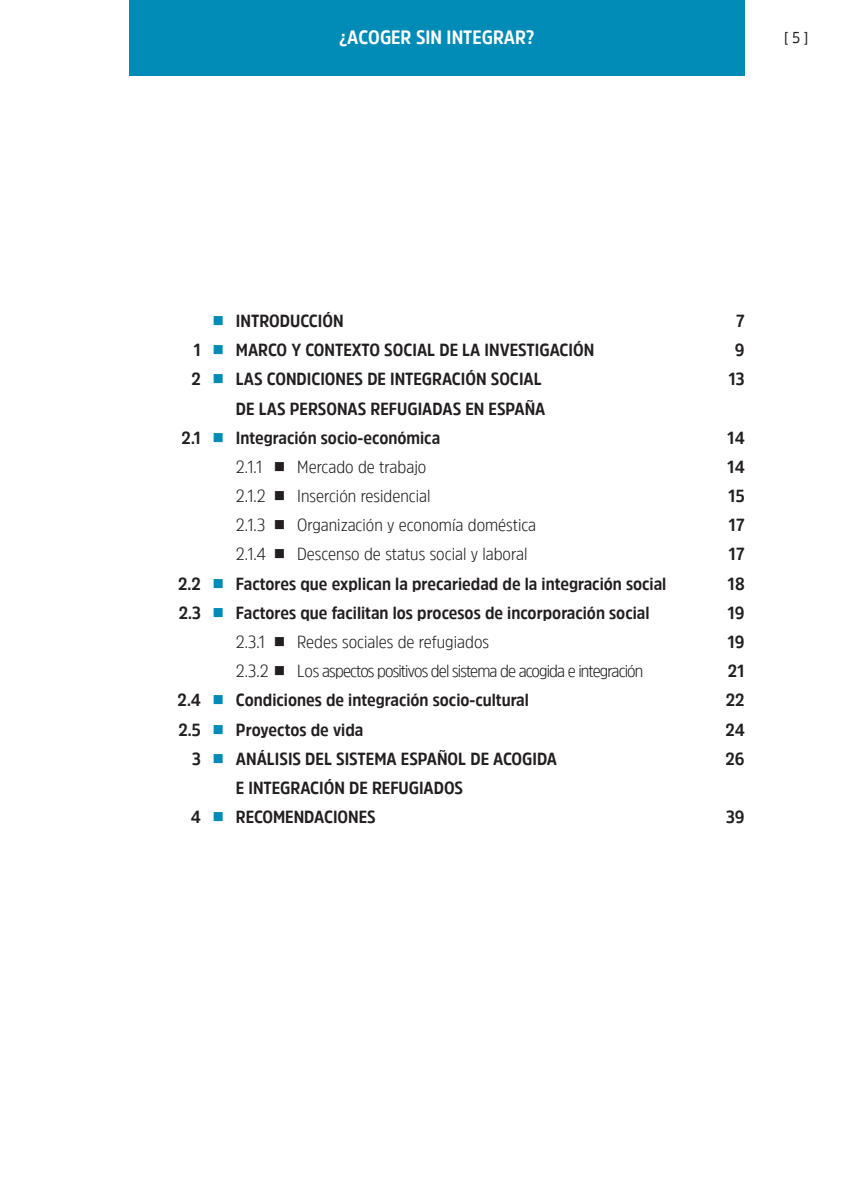
<style>
.page{position:relative;width:844px;height:1191px;background:#fff}
.page>*{position:absolute;margin:0;border:0;box-sizing:border-box;transform-origin:0 0}
.t1{font:700 19.25px "Amsi Pro Narw";color:#fff}
.INDICE_BOLD{font:700 17.5px "Amsi Pro Narw";color:#231f20}
.INDICE_BOLD-2{font:300 17.5px "Amsi Pro Narw";color:#231f20}
.INDICE_BOLD-3{font:300 17.5px "Amsi Pro Narw";letter-spacing:-.05em;color:#231f20}
.t2{font:15.75px "Amsi Pro Narw";color:#231f20}
</style>
<div class="page">
<div style="left:129px;top:0;width:615px;height:76px;background:#008cb7"></div>
<p class="t1" style="left:339px;top:24px;width:197px">¿ACOGER SIN INTEGRAR?</p>
<p class="t2" style="left:783px;top:27px;width:27px">[ 5 ]</p>
<p class="INDICE_BOLD" style="left:236px;top:309px;width:109px">INTRODUCCIÓN</p>
<p class="INDICE_BOLD" style="left:193px;top:338px;width:9px">1</p>
<p class="INDICE_BOLD" style="left:236px;top:338px;width:360px">MARCO Y CONTEXTO SOCIAL DE LA INVESTIGACIÓN</p>
<p class="INDICE_BOLD" style="left:191px;top:367px;width:11px">2</p>
<p class="INDICE_BOLD" style="left:236px;top:367px;width:307px">LAS CONDICIONES DE INTEGRACIÓN SOCIAL</p>
<p class="INDICE_BOLD" style="left:236px;top:396px;width:311px">DE LAS PERSONAS REFUGIADAS EN ESPAÑA</p>
<p class="INDICE_BOLD" style="left:181px;top:425px;width:21px">2.1</p>
<p class="INDICE_BOLD" style="left:236px;top:425px;width:206px">Integración socio-económica</p>
<p class="INDICE_BOLD-2" style="left:236px;top:455px;width:28px">2.1.1</p>
<p class="INDICE_BOLD-2" style="left:297px;top:455px;width:131px">Mercado de trabajo</p>
<p class="INDICE_BOLD-2" style="left:236px;top:484px;width:32px">2.1.2</p>
<p class="INDICE_BOLD-2" style="left:297px;top:484px;width:135px">Inserción residencial</p>
<p class="INDICE_BOLD-2" style="left:236px;top:513px;width:31px">2.1.3</p>
<p class="INDICE_BOLD-2" style="left:297px;top:513px;width:240px">Organización y economía doméstica</p>
<p class="INDICE_BOLD-2" style="left:236px;top:542px;width:32px">2.1.4</p>
<p class="INDICE_BOLD-2" style="left:297px;top:542px;width:232px">Descenso de status social y laboral</p>
<p class="INDICE_BOLD" style="left:178px;top:571px;width:24px">2.2</p>
<p class="INDICE_BOLD" style="left:236px;top:571px;width:432px">Factores que explican la precariedad de la integración social</p>
<p class="INDICE_BOLD" style="left:179px;top:600px;width:24px">2.3</p>
<p class="INDICE_BOLD" style="left:236px;top:600px;width:415px">Factores que facilitan los procesos de incorporación social</p>
<p class="INDICE_BOLD-2" style="left:236px;top:630px;width:31px">2.3.1</p>
<p class="INDICE_BOLD-2" style="left:297px;top:630px;width:193px">Redes sociales de refugiados</p>
<p class="INDICE_BOLD-2" style="left:236px;top:659px;width:34px">2.3.2</p>
<p class="INDICE_BOLD-3" style="left:297px;top:659px;width:347px">Los aspectos positivos del sistema de acogida e integración</p>
<p class="INDICE_BOLD" style="left:177px;top:688px;width:25px">2.4</p>
<p class="INDICE_BOLD" style="left:236px;top:688px;width:294px">Condiciones de integración socio-cultural</p>
<p class="INDICE_BOLD" style="left:178px;top:717px;width:24px">2.5</p>
<p class="INDICE_BOLD" style="left:236px;top:717px;width:129px">Proyectos de vida</p>
<p class="INDICE_BOLD" style="left:192px;top:746px;width:10px">3</p>
<p class="INDICE_BOLD" style="left:236px;top:746px;width:322px">ANÁLISIS DEL SISTEMA ESPAÑOL DE ACOGIDA</p>
<p class="INDICE_BOLD" style="left:236px;top:775px;width:229px">E INTEGRACIÓN DE REFUGIADOS</p>
<p class="INDICE_BOLD" style="left:191px;top:805px;width:11px">4</p>
<p class="INDICE_BOLD" style="left:236px;top:805px;width:141px">RECOMENDACIONES</p>
<p class="INDICE_BOLD" style="left:735px;top:309px;width:10px">7</p>
<p class="INDICE_BOLD" style="left:734px;top:338px;width:11px">9</p>
<p class="INDICE_BOLD" style="left:728px;top:367px;width:18px">13</p>
<p class="INDICE_BOLD" style="left:727px;top:425px;width:19px">14</p>
<p class="INDICE_BOLD" style="left:727px;top:455px;width:19px">14</p>
<p class="INDICE_BOLD" style="left:728px;top:484px;width:18px">15</p>
<p class="INDICE_BOLD" style="left:728px;top:513px;width:18px">17</p>
<p class="INDICE_BOLD" style="left:728px;top:542px;width:18px">17</p>
<p class="INDICE_BOLD" style="left:727px;top:571px;width:19px">18</p>
<p class="INDICE_BOLD" style="left:727px;top:600px;width:19px">19</p>
<p class="INDICE_BOLD" style="left:727px;top:630px;width:19px">19</p>
<p class="INDICE_BOLD" style="left:727px;top:659px;width:18px">21</p>
<p class="INDICE_BOLD" style="left:725px;top:688px;width:20px">22</p>
<p class="INDICE_BOLD" style="left:725px;top:717px;width:21px">24</p>
<p class="INDICE_BOLD" style="left:725px;top:746px;width:21px">26</p>
<p class="INDICE_BOLD" style="left:726px;top:805px;width:20px">39</p>
</div>
